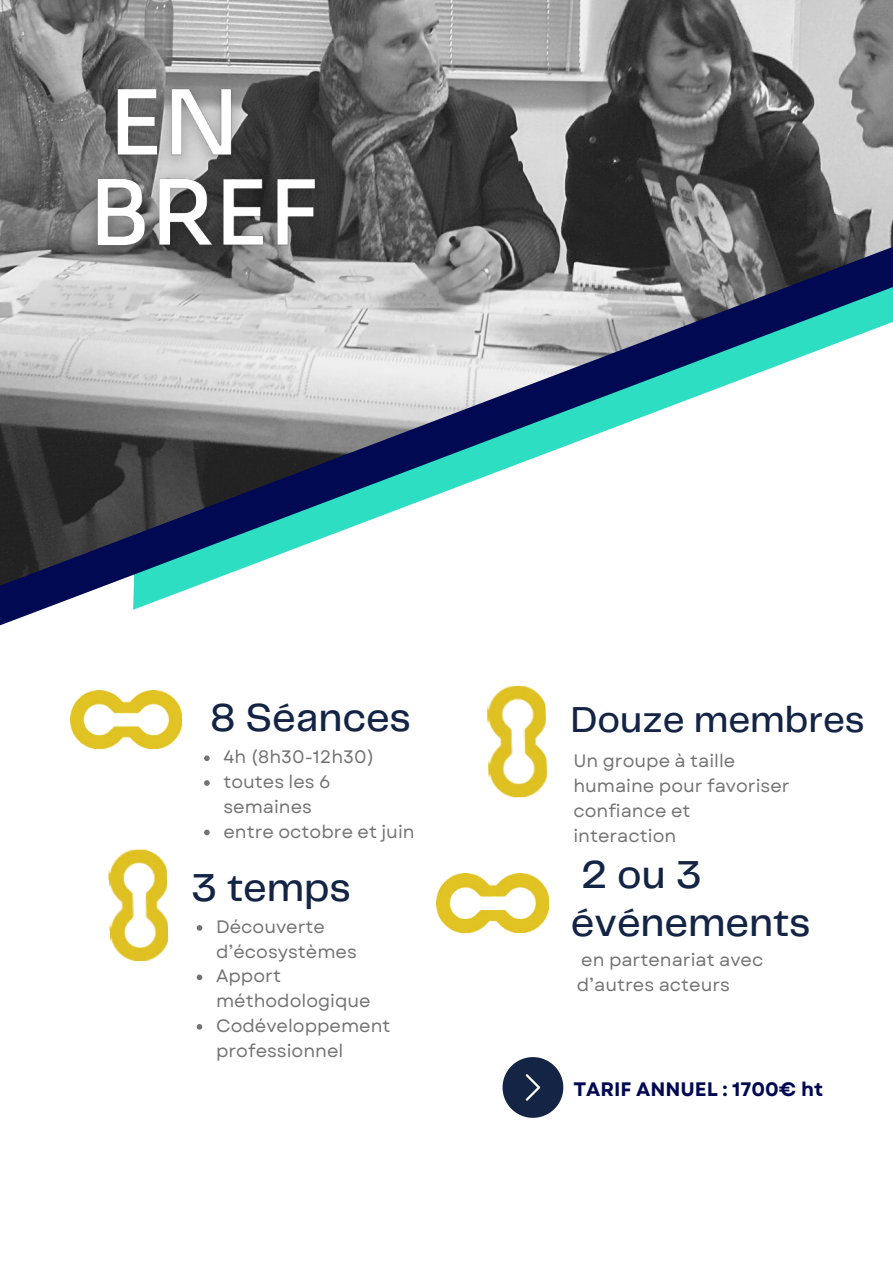
<style>
.page{position:relative;width:893px;height:1264px;background:#fff}
.page>*{position:absolute;margin:0;border:0;box-sizing:border-box;transform-origin:0 0}
.t1{font:500 40.5px/48.3px "Telegraf";color:#142445}
.t2{font:500 37.5px "Telegraf";color:#142445}
.t3{font:700 19.5px "Garet";color:#000951}
.t4{font:18px/24.8px "Garet";color:#737373}
</style>
<div class="page">
<svg style="left:0;top:592px;width:180px;height:34px"></svg>
<img style="left:0;top:0;width:892px;height:592px">
<svg style="left:502px;top:1057px;width:61px;height:60px"></svg>
<img style="left:70px;top:690px;width:111px;height:58px">
<svg style="left:197px;top:925px;width:5px;height:5px"></svg>
<svg style="left:197px;top:974px;width:5px;height:6px"></svg>
<svg style="left:197px;top:1024px;width:5px;height:5px"></svg>
<img style="left:487px;top:685px;width:60px;height:112px">
<img style="left:436px;top:873px;width:112px;height:59px">
<img style="left:108px;top:849px;width:61px;height:112px">
<img style="left:67px;top:68px;width:272px;height:204px">
<svg style="left:204px;top:755px;width:6px;height:6px"></svg>
<svg style="left:204px;top:780px;width:6px;height:5px"></svg>
<svg style="left:204px;top:829px;width:6px;height:6px"></svg>
<h1 class="t1" style="left:210px;top:692px;width:202px">8 Séances</h1>
<h2 class="t2" style="left:570px;top:693px;width:295px">Douze membres</h2>
<p class="t4" style="left:223px;top:745px;width:193px">4h (8h30-12h30) toutes les 6 semaines<br>entre octobre et juin</p>
<p class="t4" style="left:573px;top:749px;width:218px">Un groupe à taille humaine pour favoriser confiance et interaction</p>
<h1 class="t1" style="left:191px;top:862px;width:161px">3 temps</h1>
<p class="t4" style="left:216px;top:914px;width:176px">Découverte d’écosystèmes<br>Apport méthodologique<br>Codéveloppement professionnel</p>
<h1 class="t1" style="left:570px;top:849px;width:241px">2 ou 3 événements</h1>
<p class="t4" style="left:576px;top:948px;width:188px">en partenariat avec d’autres acteurs</p>
<p class="t3" style="left:573px;top:1077px;width:251px">TARIF ANNUEL : 1700€ ht</p>
</div>
